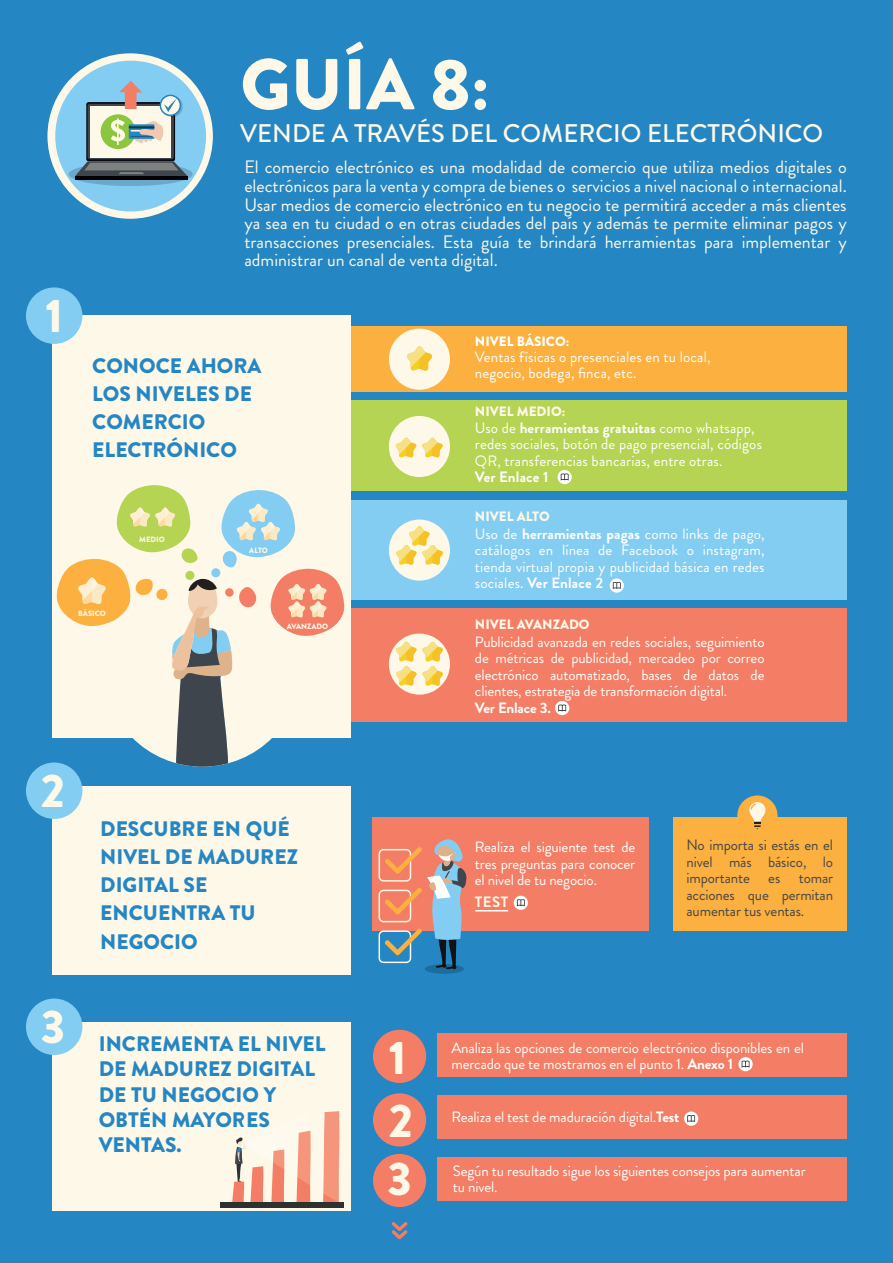
<style>
.page{position:relative;width:893px;height:1263px;background:#2586c4}
.page>*{position:absolute;margin:0;border:0;box-sizing:border-box;transform-origin:0 0}
.t1{font:900 72px "Brandon Grotesque";color:#fef8e8}
.t2{font:900 47.1px/60.6px "Brandon Grotesque";color:#fef8e8}
.t3{font:500 25.5px "Brandon Grotesque";color:#fef8e8}
.t4{font:900 21px/28.2px "Brandon Grotesque";color:#2586c4}
.t5{font:18px/18.6px "Brandon Grotesque";color:#fef8e8;text-align:justify}
.t6{font:15px/16.5px "Brandon Grotesque";letter-spacing:-.01em;color:#fff;text-align:justify}
.t7{font:15px/16.5px "Brandon Grotesque";letter-spacing:.01em;color:#fff}
.t8{font:15px/16.5px "Brandon Grotesque";letter-spacing:-.01em;color:#444749;text-align:justify}
.t9{font:700 15px "Brandon Grotesque";letter-spacing:-.01em;color:#fff}
.t10{font:700 15px "Brandon Grotesque";letter-spacing:.01em;color:#fff}
.t11{font:700 15px "Brandon Grotesque";color:#fef8e8}
.t12{font:900 13.5px "Brandon Grotesque";color:#fef8e8}
.t13{font:900 13.5px "Brandon Grotesque";color:#fff}
.t14{font:900 7.65px "Brandon Grotesque";color:#fef8e8}
.s1{font-weight:700}
</style>
<div class="page">
<svg style="left:47px;top:53px;width:166px;height:166px;background:#eff1e6"></svg>
<div style="left:55px;top:61px;width:151px;height:150px;background:#83cdf2;border-radius:50%"></div>
<div style="left:69px;top:162px;width:124px;height:24px;background:#6ba8c9;border-radius:50%"></div>
<div style="left:86px;top:102px;width:89px;height:59px;background:#171a20;border-radius:2px"></div>
<div style="left:88px;top:104px;width:86px;height:55px;background:#3f454d;border-radius:2px"></div>
<div style="left:90px;top:106px;width:81px;height:52px;background:#fef8e8"></div>
<div style="left:101px;top:114px;width:34px;height:35px;background:#8bc63e;border-radius:50%"></div>
<svg style="left:75px;top:161px;width:113px;height:15px;background:#616f77"></svg>
<hr style="left:75px;top:176px;width:113px;height:4px;background:#030305">
<svg style="left:161px;top:96px;width:22px;height:21px"></svg>
<svg style="left:111px;top:81px;width:70px;height:64px"></svg>
<div style="left:342px;top:326px;width:505px;height:65px;background:#fbb03f"></div>
<div style="left:673px;top:817px;width:174px;height:114px;background:#fbb03f"></div>
<div style="left:340px;top:401px;width:507px;height:90px;background:#b5d453"></div>
<div style="left:342px;top:500px;width:505px;height:100px;background:#83cdf2"></div>
<div style="left:342px;top:608px;width:505px;height:114px;background:#f37e65"></div>
<div style="left:53px;top:315px;width:298px;height:422px;background:#fef8e8"></div>
<div style="left:389px;top:329px;width:61px;height:61px;background:#fef8e8;border-radius:50%"></div>
<div style="left:389px;top:633px;width:61px;height:62px;background:#fef8e8;border-radius:50%"></div>
<div style="left:372px;top:817px;width:277px;height:114px;background:#f37e65"></div>
<div style="left:437px;top:1033px;width:410px;height:44px;background:#f37e65"></div>
<div style="left:437px;top:1095px;width:410px;height:44px;background:#f37e65"></div>
<div style="left:437px;top:1157px;width:410px;height:44px;background:#f37e65"></div>
<div style="left:26px;top:287px;width:56px;height:57px;background:#83cdf2;border-radius:50%"></div>
<div style="left:53px;top:786px;width:298px;height:188px;background:#fef8e8"></div>
<div style="left:26px;top:762px;width:56px;height:57px;background:#83cdf2;border-radius:50%"></div>
<div style="left:53px;top:1022px;width:298px;height:188px;background:#fef8e8"></div>
<div style="left:26px;top:998px;width:56px;height:57px;background:#83cdf2;border-radius:50%"></div>
<hr style="left:475px;top:910px;width:33px;height:1px;background:#fff">
<div style="left:737px;top:795px;width:40px;height:41px;background:#fbb03f;border-radius:50%"></div>
<svg style="left:749px;top:802px;width:16px;height:27px"></svg>
<div style="left:373px;top:1030px;width:53px;height:53px;background:#f37e65;border-radius:50%"></div>
<div style="left:373px;top:1093px;width:53px;height:53px;background:#f37e65;border-radius:50%"></div>
<div style="left:373px;top:1154px;width:53px;height:53px;background:#f37e65;border-radius:50%"></div>
<svg style="left:392px;top:1222px;width:16px;height:17px"></svg>
<svg style="left:557px;top:470px;width:15px;height:14px"></svg>
<svg style="left:561px;top:473px;width:8px;height:8px"></svg>
<svg style="left:610px;top:578px;width:14px;height:15px"></svg>
<svg style="left:613px;top:582px;width:8px;height:7px"></svg>
<div style="left:555px;top:701px;width:14px;height:14px;background:#fff;border-radius:50%"></div>
<svg style="left:558px;top:704px;width:8px;height:8px"></svg>
<div style="left:514px;top:896px;width:14px;height:14px;background:#fff;border-radius:50%"></div>
<svg style="left:517px;top:899px;width:8px;height:7px"></svg>
<svg style="left:738px;top:1057px;width:15px;height:14px"></svg>
<svg style="left:742px;top:1060px;width:7px;height:8px"></svg>
<svg style="left:684px;top:1111px;width:14px;height:15px"></svg>
<svg style="left:687px;top:1115px;width:8px;height:7px"></svg>
<svg style="left:406px;top:346px;width:26px;height:25px"></svg>
<div style="left:389px;top:416px;width:61px;height:61px;background:#fef8e8;border-radius:50%"></div>
<svg style="left:395px;top:437px;width:48px;height:21px"></svg>
<div style="left:389px;top:519px;width:61px;height:62px;background:#fef8e8;border-radius:50%"></div>
<svg style="left:396px;top:526px;width:47px;height:39px"></svg>
<svg style="left:396px;top:641px;width:47px;height:45px"></svg>
<div style="left:425px;top:964px;width:39px;height:10px;background:#1d6c9e;border-radius:50%"></div>
<svg style="left:379px;top:839px;width:87px;height:131px"></svg>
<svg style="left:56px;top:485px;width:289px;height:282px"></svg>
<svg style="left:232px;top:1111px;width:108px;height:91px"></svg>
<div style="left:220px;top:1202px;width:123px;height:6px;background:#2f3030"></div>
<h2 class="t2" style="left:45px;top:286px;width:19px">1</h2>
<h1 class="t1" style="left:240px;top:33px;width:251px">GUÍA 8:</h1>
<h3 class="t3" style="left:240px;top:115px;width:584px">VENDE A TRAVÉS DEL COMERCIO ELECTRÓNICO</h3>
<p class="t5" style="left:244px;top:158px;width:604px">El comercio electrónico es una modalidad de comercio que utiliza medios digitales o electrónicos para la venta y compra de bienes o servicios a nivel nacional o internacional.<br>Usar medios de comercio electrónico en tu negocio te permitirá acceder a más clientes ya sea en tu ciudad o en otras ciudades del país y además te permite eliminar pagos y transacciones presenciales. Esta guía te brindará herramientas para implementar y administrar un canal de venta digital.</p>
<h3 class="t4" style="left:92px;top:352px;width:171px">CONOCE AHORA<br>LOS NIVELES DE<br>COMERCIO<br>ELECTRÓNICO</h3>
<p class="t14" style="left:78px;top:608px;width:29px">BÁSICO</p>
<p class="t14" style="left:139px;top:534px;width:27px">MEDIO</p>
<p class="t14" style="left:249px;top:545px;width:20px">ALTO</p>
<p class="t14" style="left:287px;top:620px;width:43px">AVANZADO</p>
<p class="t13" style="left:475px;top:332px;width:96px">NIVEL BÁSICO:</p>
<p class="t7" style="left:475px;top:349px;width:237px">Ventas físicas o presenciales en tu local, negocio, bodega, finca, etc.</p>
<p class="t7" style="left:475px;top:419px;width:289px">Uso de <span class="s1">herramientas gratuitas</span> como whatsapp, redes sociales, botón de pago presencial, códigos<br>QR, transferencias bancarias, entre otras.</p>
<p class="t10" style="left:475px;top:466px;width:75px">Ver Enlace 1</p>
<p class="t12" style="left:475px;top:402px;width:92px">NIVEL MEDIO:</p>
<p class="t12" style="left:475px;top:507px;width:76px">NIVEL ALTO</p>
<p class="t6" style="left:475px;top:526px;width:291px">Uso de <span class="s1">herramientas pagas</span> como links de pago, catálogos en línea de Facebook o instagram, tienda virtual propia y publicidad básica en redes sociales. <span class="s1">Ver Enlace 2</span></p>
<p class="t12" style="left:475px;top:614px;width:116px">NIVEL AVANZADO</p>
<p class="t6" style="left:475px;top:633px;width:291px">Publicidad avanzada en redes sociales, seguimiento de métricas de publicidad, mercadeo por correo electrónico automatizado, bases de datos de clientes, estrategia de transformación digital.</p>
<p class="t9" style="left:475px;top:697px;width:78px">Ver Enlace 3.</p>
<h2 class="t2" style="left:41px;top:761px;width:26px">2</h2>
<h2 class="t2" style="left:41px;top:997px;width:26px">3</h2>
<h3 class="t4" style="left:100px;top:815px;width:199px">DESCUBRE EN QUÉ<br>NIVEL DE MADUREZ<br>DIGITAL SE<br>ENCUENTRA TU<br>NEGOCIO</h3>
<h3 class="t4" style="left:99px;top:1032px;width:228px;line-height:25.2px">INCREMENTA EL NIVEL<br>DE MADUREZ DIGITAL<br>DE TU NEGOCIO Y<br>OBTÉN MAYORES<br>VENTAS.</h3>
<p class="t6" style="left:475px;top:839px;width:162px">Realiza el siguiente test de tres preguntas para conocer el nivel de tu negocio.</p>
<p class="t11" style="left:475px;top:891px;width:35px">TEST</p>
<p class="t8" style="left:686px;top:837px;width:148px">No importa si estás en el nivel más básico, lo importante es tomar acciones que permitan aumentar tus ventas.</p>
<h2 class="t2" style="left:387px;top:1028px;width:27px">1<br>2<br>3</h2>
<p class="t6" style="left:451px;top:1040px;width:354px">Analiza las opciones de comercio electrónico disponibles en el mercado que te mostramos en el punto 1. <span class="s1">Anexo 1</span></p>
<p class="t6" style="left:451px;top:1109px;width:229px">Realiza el test de maduración digital.<span class="s1">Test</span></p>
<p class="t6" style="left:453px;top:1162px;width:354px">Según tu resultado sigue los siguientes consejos para aumentar tu nivel.</p>
</div>
